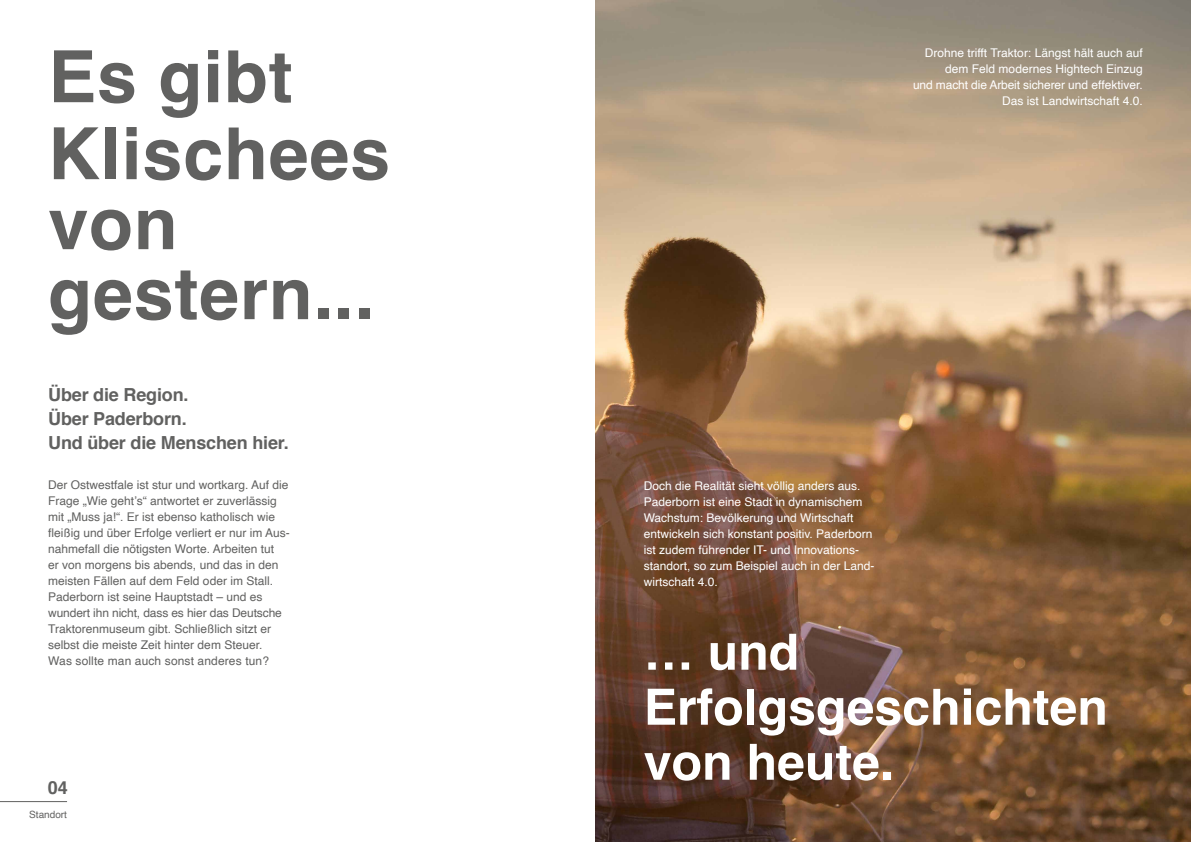
<style>
.page{position:relative;width:1191px;height:842px;background:#fff}
.page>*{position:absolute;margin:0;border:0;box-sizing:border-box;transform-origin:0 0}
.t1{font:700 72px/77px "Helvetica";letter-spacing:.01em;color:#616160}
.t2{font:700 50px/55px "Helvetica";color:#fff}
.t3{font:700 18px/24px "Helvetica";letter-spacing:-.01em;color:#616160}
.t4{font:12px/16px "Helvetica";color:#616160}
.t5{font:12px/16px "Helvetica";color:#fff;text-align:right}
.t6{font:10px "Helvetica";color:#616160}
</style>
<div class="page">
<img style="left:595px;top:0;width:596px;height:842px">
<hr style="left:0;top:801px;width:67px;height:1px;background:#616160">
<h1 class="t1" style="left:48px;top:39px;width:343px">Es gibt<br>Klischees</h1>
<h1 class="t1" style="left:48px;top:190px;width:328px;line-height:70px">von gestern...</h1>
<h3 class="t3" style="left:48px;top:383px;width:242px">Über die Region.<br>Über Paderborn.<br>Und über die Menschen hier.</h3>
<p class="t4" style="left:48px;top:477px;width:243px">Der Ostwestfale ist stur und wortkarg. Auf die Frage „Wie geht’s“ antwortet er zuverlässig mit „Muss ja!“. Er ist ebenso katholisch wie fleißig und über Erfolge verliert er nur im Aus&shy;nahmefall die nötigsten Worte. Arbeiten tut<br>er von morgens bis abends, und das in den meisten Fällen auf dem Feld oder im Stall.<br>Paderborn ist seine Hauptstadt – und es wundert ihn nicht, dass es hier das Deutsche Traktorenmuseum gibt. Schließlich sitzt er selbst die meiste Zeit hinter dem Steuer.<br>Was sollte man auch sonst anderes tun?</p>
<h3 class="t3" style="left:48px;top:776px;width:22px">04</h3>
<p class="t6" style="left:29px;top:807px;width:39px">Standort</p>
<p class="t5" style="left:913px;top:45px;width:231px">Drohne trifft Traktor: Längst hält auch auf dem Feld modernes Hightech Einzug<br>und macht die Arbeit sicherer und effektiver.<br>Das ist Landwirtschaft 4.0.</p>
<p class="t5" style="left:643px;top:478px;width:232px;text-align:left">Doch die Realität sieht völlig anders aus.<br>Paderborn ist eine Stadt in dynamischem Wachstum: Bevölkerung und Wirtschaft entwickeln sich konstant positiv. Paderborn ist zudem führender IT- und Innovations&shy;standort, so zum Beispiel auch in der Land&shy;wirtschaft 4.0.</p>
<h2 class="t2" style="left:643px;top:625px;width:465px">… und<br>Erfolgsgeschichten von heute.</h2>
</div>
